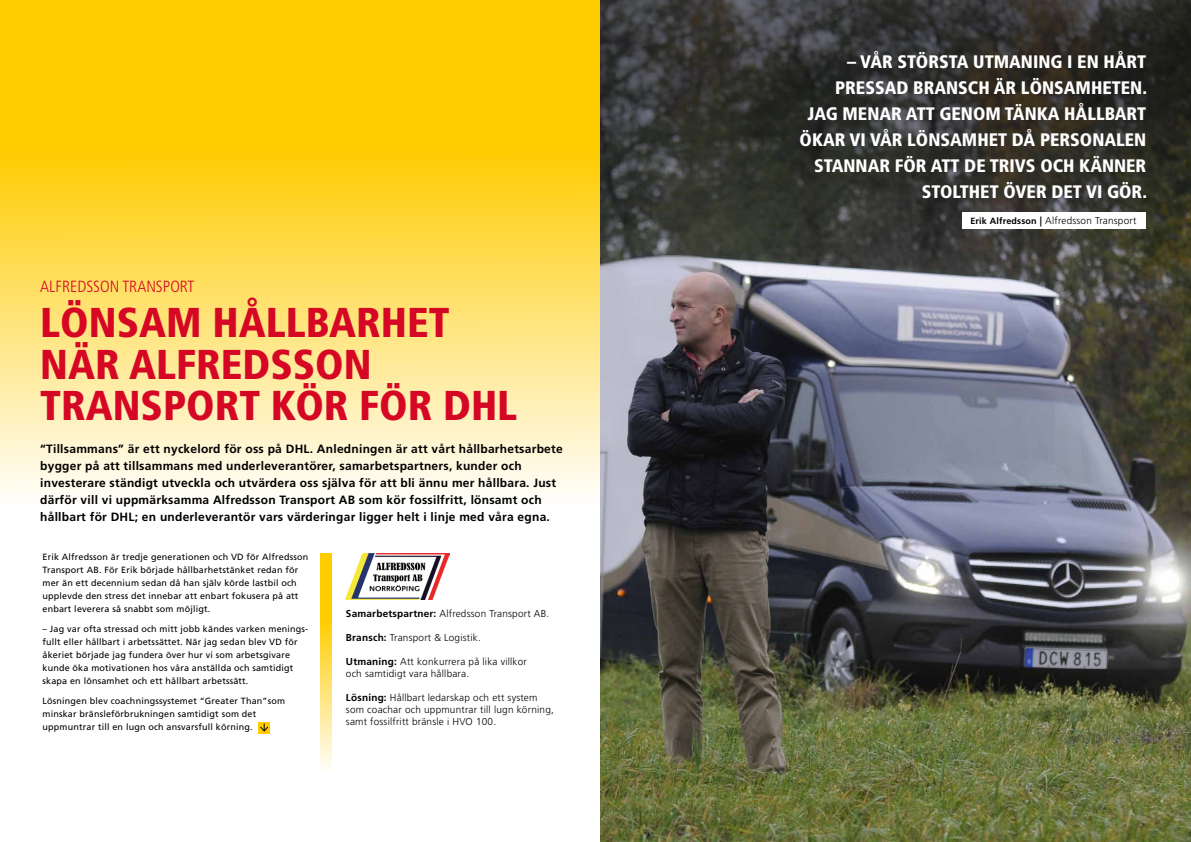
<style>
.page{position:relative;width:1191px;height:842px;background:#fff}
.page>*{position:absolute;margin:0;border:0;box-sizing:border-box;transform-origin:0 0}
.t1{font:900 condensed 41.7px/41.6px "Frutiger LT Std";color:#d60725}
.t2{font:900 condensed 18.1px/26.1px "Frutiger LT Std";color:#fff;text-align:right}
.t3{font:300 condensed 16.2px "Frutiger LT Std";color:#d60725}
.t4{font:700 12px/17.2px "Frutiger LT Std";letter-spacing:.02em;color:#000}
.t5{font:300 10px/12px "Frutiger LT Std";letter-spacing:.02em;color:#000}
.t6{font:9px/13px "Frutiger LT Std";letter-spacing:.02em;color:#000}
.s1{font-weight:700}
.s2{font-weight:700;font-size:9px}
</style>
<div class="page">
<svg style="left:0;top:0;width:600px;height:494px;background:#ffdc55"></svg>
<img style="left:600px;top:269px;width:591px;height:573px">
<svg style="left:600px;top:0;width:591px;height:269px;background:#363632"></svg>
<svg style="left:320px;top:553px;width:12px;height:215px;background:#ffdc54"></svg>
<div style="left:962px;top:212px;width:184px;height:17px;background:#fff"></div>
<svg style="left:259px;top:722px;width:11px;height:11px"></svg>
<svg style="left:259px;top:724px;width:10px;height:8px"></svg>
<img style="left:346px;top:553px;width:103px;height:47px">
<h3 class="t3" style="left:40px;top:278px;width:155px">ALFREDSSON TRANSPORT</h3>
<h1 class="t1" style="left:40px;top:302px;width:478px">LÖNSAM HÅLLBARHET<br>NÄR ALFREDSSON<br>TRANSPORT KÖR FÖR DHL</h1>
<p class="t4" style="left:40px;top:440px;width:524px">“Tillsammans” är ett nyckelord för oss på DHL. Anledningen är att vårt hållbarhetsarbete bygger på att tillsammans med underleverantörer, samarbetspartners, kunder och investerare ständigt utveckla och utvärdera oss själva för att bli ännu mer hållbara. Just därför vill vi uppmärksamma Alfredsson Transport AB som kör fossilfritt, lönsamt och hållbart för DHL; en underleverantör vars värderingar ligger helt i linje med våra egna.</p>
<p class="t6" style="left:43px;top:551px;width:267px">Erik Alfredsson är tredje generationen och VD för Alfredsson Transport AB. För Erik började hållbarhetstänket redan för mer än ett decennium sedan då han själv körde lastbil och upplevde den stress det innebar att enbart fokusera på att enbart leverera så snabbt som möjligt.</p>
<p class="t6" style="left:43px;top:622px;width:267px">– Jag var ofta stressad och mitt jobb kändes varken menings&shy;fullt eller hållbart i arbetssättet. När jag sedan blev VD för åkeriet började jag fundera över hur vi som arbetsgivare kunde öka motivationen hos våra anställda och samtidigt skapa en lönsamhet och ett hållbart arbetssätt.</p>
<p class="t6" style="left:43px;top:694px;width:244px">Lösningen blev coachningssystemet “Greater Than”som minskar bränsleförbrukningen samtidigt som det uppmuntrar till en lugn och ansvarsfull körning.</p>
<p class="t5" style="left:346px;top:607px;width:205px"><span class="s1">Samarbetspartner:</span> Alfredsson Transport AB.</p>
<p class="t5" style="left:346px;top:631px;width:136px"><span class="s1">Bransch:</span> Transport &amp; Logistik.</p>
<p class="t5" style="left:346px;top:655px;width:182px"><span class="s1">Utmaning:</span> Att konkurrera på lika villkor och samtidigt vara hållbara.</p>
<p class="t5" style="left:346px;top:691px;width:209px"><span class="s1">Lösning:</span> Hållbart ledarskap och ett system som coachar och uppmuntrar till lugn körning, samt fossilfritt bränsle i HVO 100.</p>
<h2 class="t2" style="left:799px;top:48px;width:349px">– VÅR STÖRSTA UTMANING I EN HÅRT<br>PRESSAD BRANSCH ÄR LÖNSAMHETEN.<br>JAG MENAR ATT GENOM TÄNKA HÅLLBART<br>ÖKAR VI VÅR LÖNSAMHET DÅ PERSONALEN<br>STANNAR FÖR ATT DE TRIVS OCH KÄNNER<br>STOLTHET ÖVER DET VI GÖR.</h2>
<p class="t5" style="left:970px;top:215px;width:167px"><span class="s2">Erik Alfredsson</span> <span class="s1">|</span> Alfredsson Transport</p>
</div>
